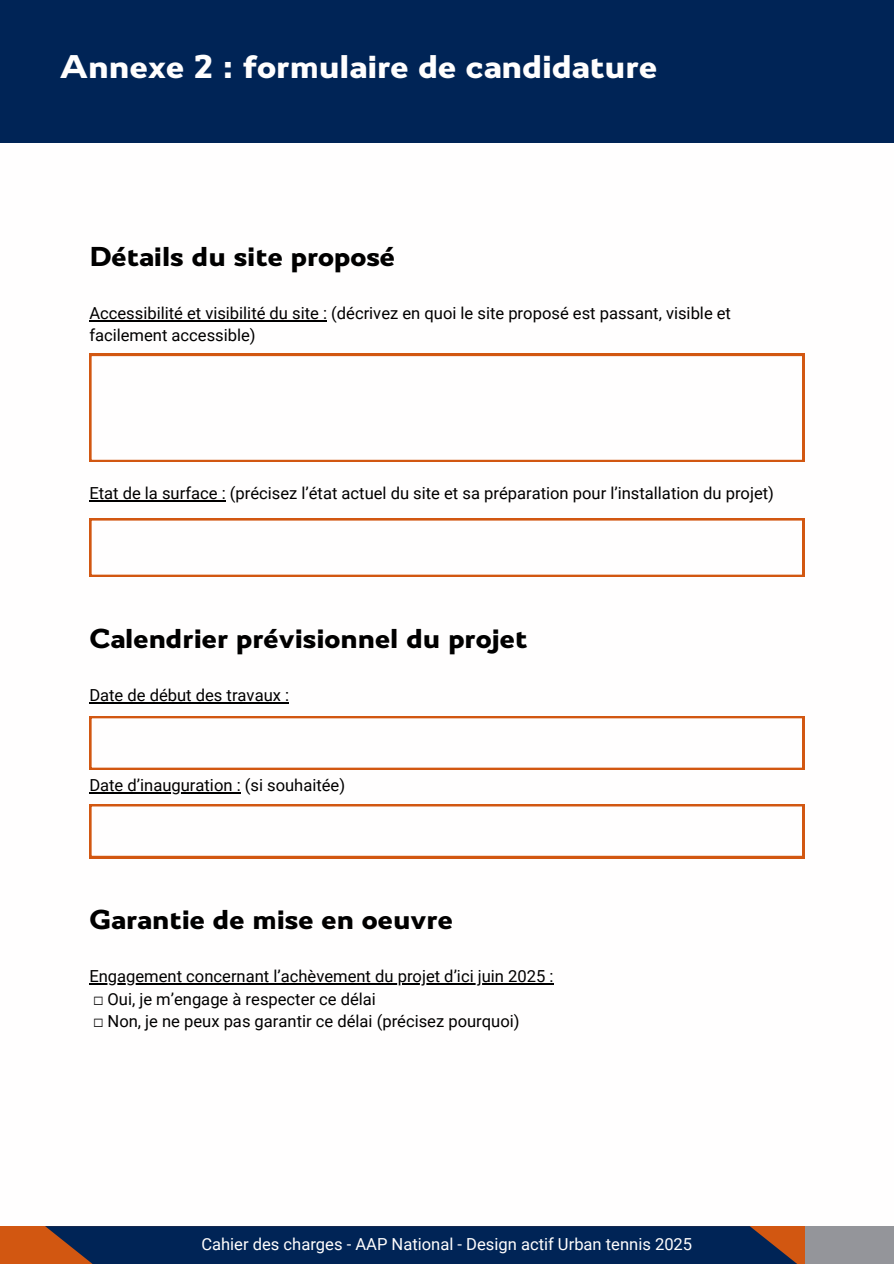
<style>
.page{position:relative;width:894px;height:1264px;background:#fff}
.page>*{position:absolute;margin:0;border:0;box-sizing:border-box;transform-origin:0 0}
.t1{font:36px "FF Tennis V";color:#fffefe}
.t2{font:30px "FF Tennis V";color:#000}
.t3{font:16.5px/22.5px "Roboto";color:#000}
.t4{font:16.5px "Roboto";color:#fffefe}
.s1{font-family:"Free Mono"}
</style>
<div class="page">
<div style="left:0;top:0;width:893px;height:142px;background:#002456"></div>
<hr style="left:89px;top:320px;width:238px;height:1px;background:#000">
<hr style="left:89px;top:500px;width:137px;height:1px;background:#000">
<hr style="left:89px;top:702px;width:200px;height:1px;background:#000">
<hr style="left:89px;top:792px;width:152px;height:1px;background:#000">
<hr style="left:89px;top:983px;width:464px;height:1px;background:#000">
<div style="left:740px;top:1226px;width:153px;height:37px;background:#94959a"></div>
<div style="left:0;top:1226px;width:804px;height:37px;background:#d25711"></div>
<svg style="left:45px;top:1226px;width:760px;height:37px;background:#0f2750"></svg>
<svg style="left:89px;top:354px;width:715px;height:108px"></svg>
<svg style="left:89px;top:518px;width:715px;height:59px"></svg>
<svg style="left:89px;top:716px;width:715px;height:54px"></svg>
<svg style="left:89px;top:804px;width:715px;height:54px"></svg>
<p class="t1" style="left:60px;top:54px;width:598px">Annexe 2 : formulaire de candidature</p>
<h1 class="t2" style="left:89px;top:247px;width:307px">Détails du site proposé</h1>
<h2 class="t3" style="left:89px;top:302px;width:643px">Accessibilité et visibilité du site : (décrivez en quoi le site proposé est passant, visible et facilement accessible)</h2>
<p class="t3" style="left:89px;top:482px;width:686px">Etat de la surface : (précisez l’état actuel du site et sa préparation pour l’installation du projet)</p>
<p class="t2" style="left:89px;top:628px;width:439px">Calendrier prévisionnel du projet</p>
<h2 class="t3" style="left:89px;top:684px;width:201px">Date de début des travaux :</h2>
<p class="t3" style="left:89px;top:774px;width:257px">Date d’inauguration : (si souhaitée)</p>
<p class="t2" style="left:89px;top:909px;width:365px">Garantie de mise en oeuvre</p>
<h2 class="t3" style="left:89px;top:965px;width:465px">Engagement concernant l’achèvement du projet d’ici juin 2025 :</h2>
<p class="t3" style="left:93px;top:987px;width:284px"><span class="s1">☐</span> Oui, je m’engage à respecter ce délai</p>
<p class="t3" style="left:93px;top:1010px;width:427px"><span class="s1">☐</span> Non, je ne peux pas garantir ce délai (précisez pourquoi)</p>
<p class="t4" style="left:201px;top:1234px;width:492px">Cahier des charges - AAP National - Design actif Urban tennis 2025</p>
</div>
